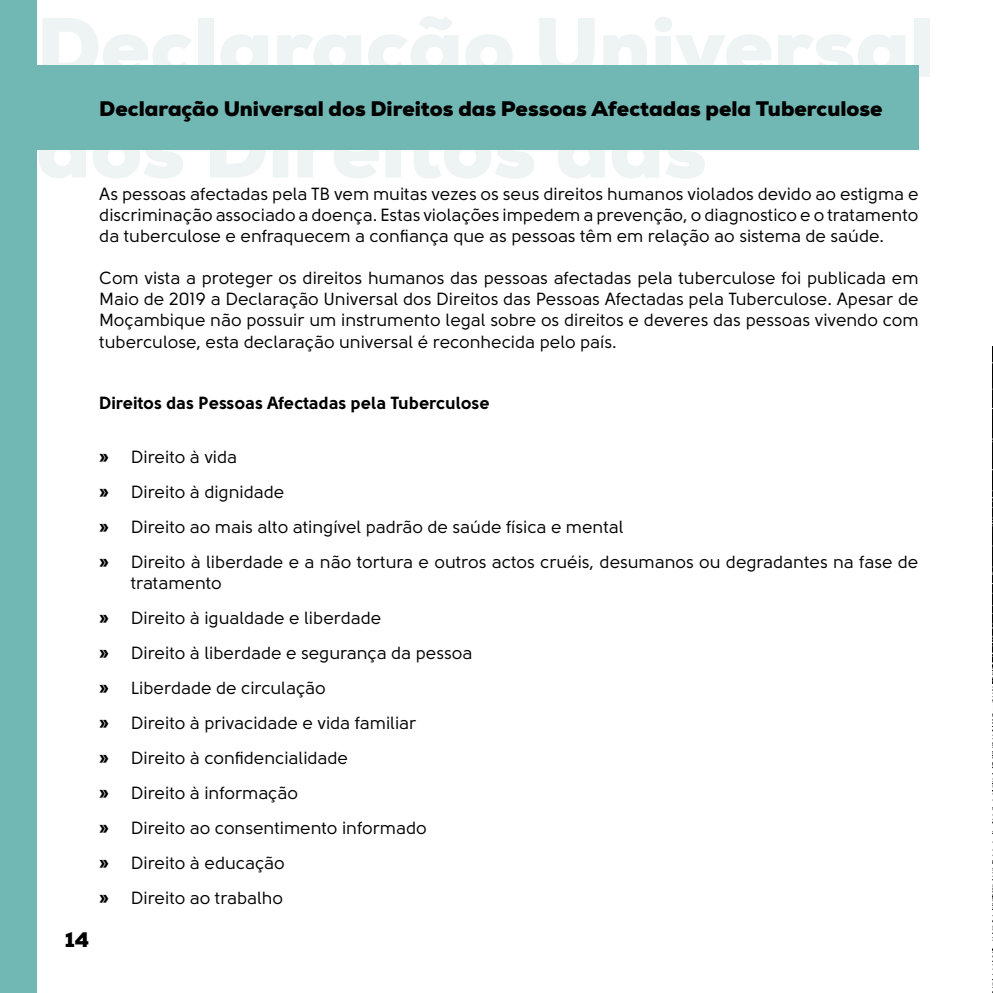
<style>
.page{position:relative;width:993px;height:993px;background:#fff}
.page>*{position:absolute;margin:0;border:0;box-sizing:border-box;transform-origin:0 0}
.t1{font:900 21px "Nexa";color:#000}
.t2{font:17.5px/35px "Solomon Sans Normal";color:#000;text-align:justify}
.t3{font:17.5px "Solomon Sans Bold";color:#000}
.s1{font-family:"Nexa";font-weight:900}
</style>
<div class="page">
<div style="left:0;top:0;width:36px;height:992px;background:#71b7b4"></div>
<div style="left:0;top:65px;width:918px;height:85px;background:#71b7b4"></div>
<img style="left:992px;top:346px;width:1px;height:646px">
<p class="t1" style="left:99px;top:95px;width:784px">Declaração Universal dos Direitos das Pessoas Afectadas pela Tuberculose</p>
<p class="t2" style="left:99px;top:184px;width:820px;line-height:21px">As pessoas afectadas pela TB vem muitas vezes os seus direitos humanos violados devido ao estigma e discriminação associado a doença. Estas violações impedem a prevenção, o diagnostico e o tratamento da tuberculose e enfraquecem a confiança que as pessoas têm em relação ao sistema de saúde.</p>
<p class="t2" style="left:99px;top:268px;width:820px;line-height:21px">Com vista a proteger os direitos humanos das pessoas afectadas pela tuberculose foi publicada em Maio de 2019 a Declaração Universal dos Direitos das Pessoas Afectadas pela Tuberculose. Apesar de Moçambique não possuir um instrumento legal sobre os direitos e deveres das pessoas vivendo com tuberculose, esta declaração universal é reconhecida pelo país.</p>
<p class="t1" style="left:65px;top:925px;width:26px">14</p>
<p class="t3" style="left:99px;top:392px;width:392px">Direitos das Pessoas Afectadas pela Tuberculose</p>
<p class="t2" style="left:99px;top:439px;width:820px;text-align:left"><span class="s1">»</span> Direito à vida<br><span class="s1">»</span> Direito à dignidade<br><span class="s1">»</span> Direito ao mais alto atingível padrão de saúde física e mental<br><span class="s1">»</span> Direito à liberdade e a não tortura e outros actos cruéis, desumanos ou degradantes na fase de</p>
<p class="t2" style="left:99px;top:565px;width:374px;text-align:left;text-indent:32px">tratamento<br><span class="s1">»</span> Direito à igualdade e liberdade<br><span class="s1">»</span> Direito à liberdade e segurança da pessoa <span class="s1">»</span> Liberdade de circulação<br><span class="s1">»</span> Direito à privacidade e vida familiar<br><span class="s1">»</span> Direito à confidencialidade<br><span class="s1">»</span> Direito à informação<br><span class="s1">»</span> Direito ao consentimento informado<br><span class="s1">»</span> Direito à educação<br><span class="s1">»</span> Direito ao trabalho</p>
</div>
